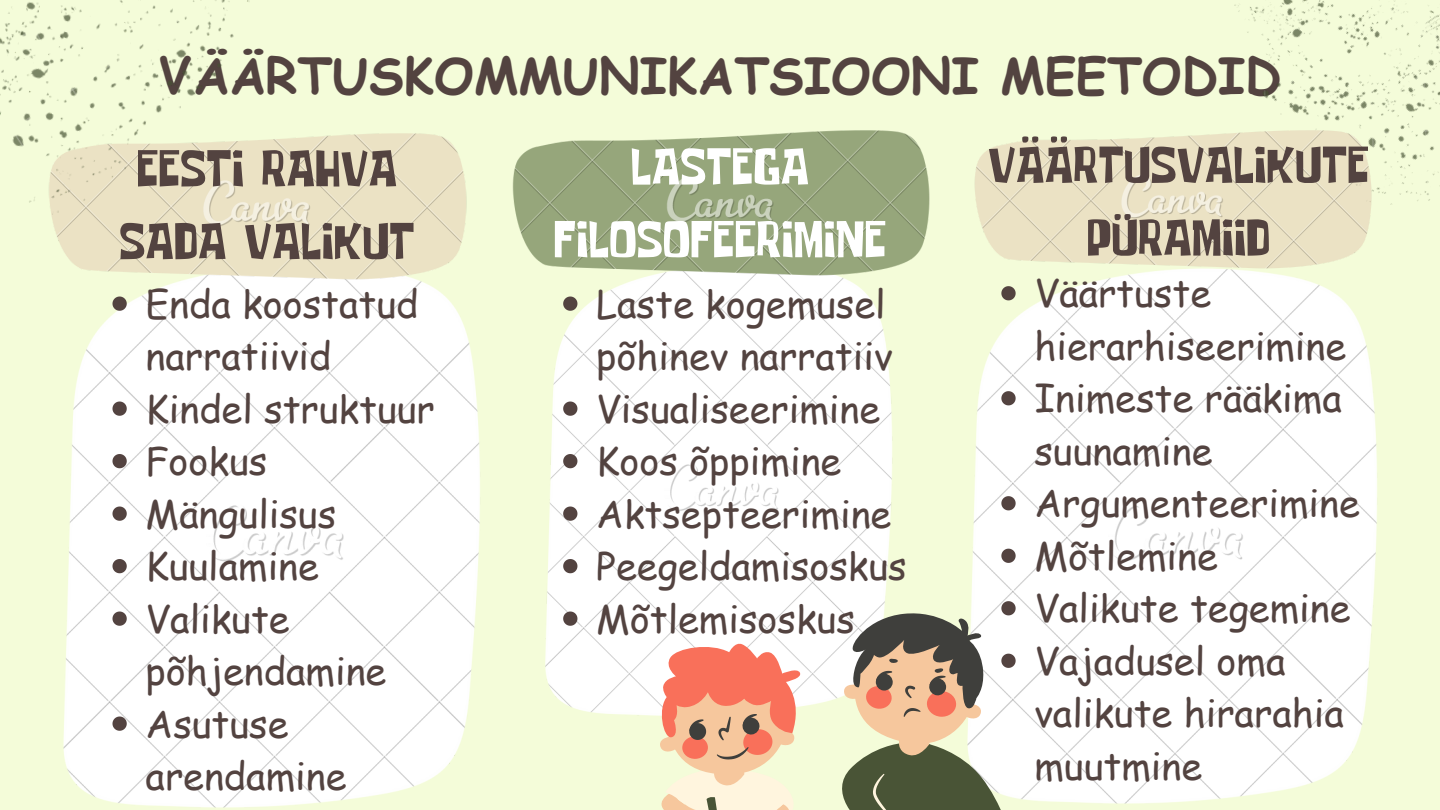
<style>
.page{position:relative;width:1440px;height:810px;background:#f4fcd9}
.page>*{position:absolute;margin:0;border:0;box-sizing:border-box;transform-origin:0 0}
.t1{font:52px/72.8px "Some Time Later";color:#534340;text-align:center}
.t2{font:52px/72.8px "Some Time Later";color:#fff;text-align:center}
.t3{font:700 50px "Comic Sans MS";color:#534340}
.t4{font:38px/52.5px "Comic Sans MS";color:#534340}
</style>
<div class="page">
<img style="left:63px;top:280px;width:417px;height:528px">
<img style="left:62px;top:133px;width:405px;height:147px">
<img style="left:545px;top:276px;width:347px;height:440px">
<img style="left:512px;top:130px;width:418px;height:146px">
<img style="left:971px;top:270px;width:406px;height:534px">
<img style="left:974px;top:137px;width:195px;height:129px">
<svg style="left:655px;top:641px;width:148px;height:169px"></svg>
<svg style="left:112px;top:297px;width:15px;height:14px"></svg>
<svg style="left:112px;top:402px;width:15px;height:14px"></svg>
<svg style="left:112px;top:454px;width:15px;height:14px"></svg>
<svg style="left:112px;top:507px;width:15px;height:14px"></svg>
<svg style="left:112px;top:559px;width:15px;height:14px"></svg>
<svg style="left:112px;top:612px;width:15px;height:14px"></svg>
<svg style="left:112px;top:717px;width:15px;height:14px"></svg>
<svg style="left:1001px;top:286px;width:15px;height:14px"></svg>
<svg style="left:1001px;top:391px;width:15px;height:14px"></svg>
<svg style="left:1001px;top:496px;width:15px;height:14px"></svg>
<svg style="left:1001px;top:549px;width:15px;height:14px"></svg>
<svg style="left:829px;top:601px;width:187px;height:209px"></svg>
<svg style="left:563px;top:297px;width:14px;height:14px"></svg>
<svg style="left:563px;top:402px;width:14px;height:14px"></svg>
<svg style="left:563px;top:454px;width:14px;height:14px"></svg>
<svg style="left:563px;top:507px;width:14px;height:14px"></svg>
<svg style="left:563px;top:559px;width:14px;height:14px"></svg>
<svg style="left:563px;top:612px;width:14px;height:14px"></svg>
<img style="left:0;top:0;width:293px;height:247px">
<img style="left:1169px;top:0;width:271px;height:277px">
<p class="t3" style="left:159px;top:39px;width:1124px">VÄÄRTUSKOMMUNIKATSIOONI MEETODID</p>
<p class="t1" style="left:119px;top:139px;width:297px">EESTI RAHVA<br>SADA VALIKUT</p>
<p class="t2" style="left:554px;top:138px;width:334px">LASTEGA<br>FILOSOFEERIMINE</p>
<p class="t1" style="left:988px;top:136px;width:383px">VÄÄRTUSVALIKUTE<br>PÜRAMIID</p>
<p class="t4" style="left:146px;top:276px;width:274px">Enda koostatud narratiivid</p>
<p class="t4" style="left:146px;top:381px;width:291px">Kindel struktuur</p>
<p class="t4" style="left:146px;top:433px;width:123px">Fookus</p>
<p class="t4" style="left:146px;top:486px;width:192px">Mängulisus</p>
<p class="t4" style="left:146px;top:538px;width:175px">Kuulamine</p>
<p class="t4" style="left:146px;top:591px;width:242px">Valikute põhjendamine</p>
<p class="t4" style="left:146px;top:696px;width:202px">Asutuse arendamine</p>
<p class="t4" style="left:1034px;top:266px;width:313px">Väärtuste hierarhiseerimine</p>
<p class="t4" style="left:1034px;top:371px;width:309px">Inimeste rääkima suunamine</p>
<p class="t4" style="left:1034px;top:476px;width:327px">Argumenteerimine</p>
<p class="t4" style="left:1034px;top:528px;width:185px">Mõtlemine</p>
<p class="t4" style="left:1034px;top:581px;width:318px">Valikute tegemine</p>
<p class="t4" style="left:1034px;top:633px;width:311px">Vajadusel oma valikute hirarahia muutmine</p>
<p class="t4" style="left:596px;top:276px;width:298px">Laste kogemusel põhinev narratiiv</p>
<p class="t4" style="left:596px;top:381px;width:285px">Visualiseerimine</p>
<p class="t4" style="left:596px;top:433px;width:247px">Koos õppimine</p>
<p class="t4" style="left:596px;top:486px;width:297px">Aktsepteerimine</p>
<p class="t4" style="left:596px;top:538px;width:312px">Peegeldamisoskus</p>
<p class="t4" style="left:596px;top:591px;width:260px">Mõtlemisoskus</p>
</div>
